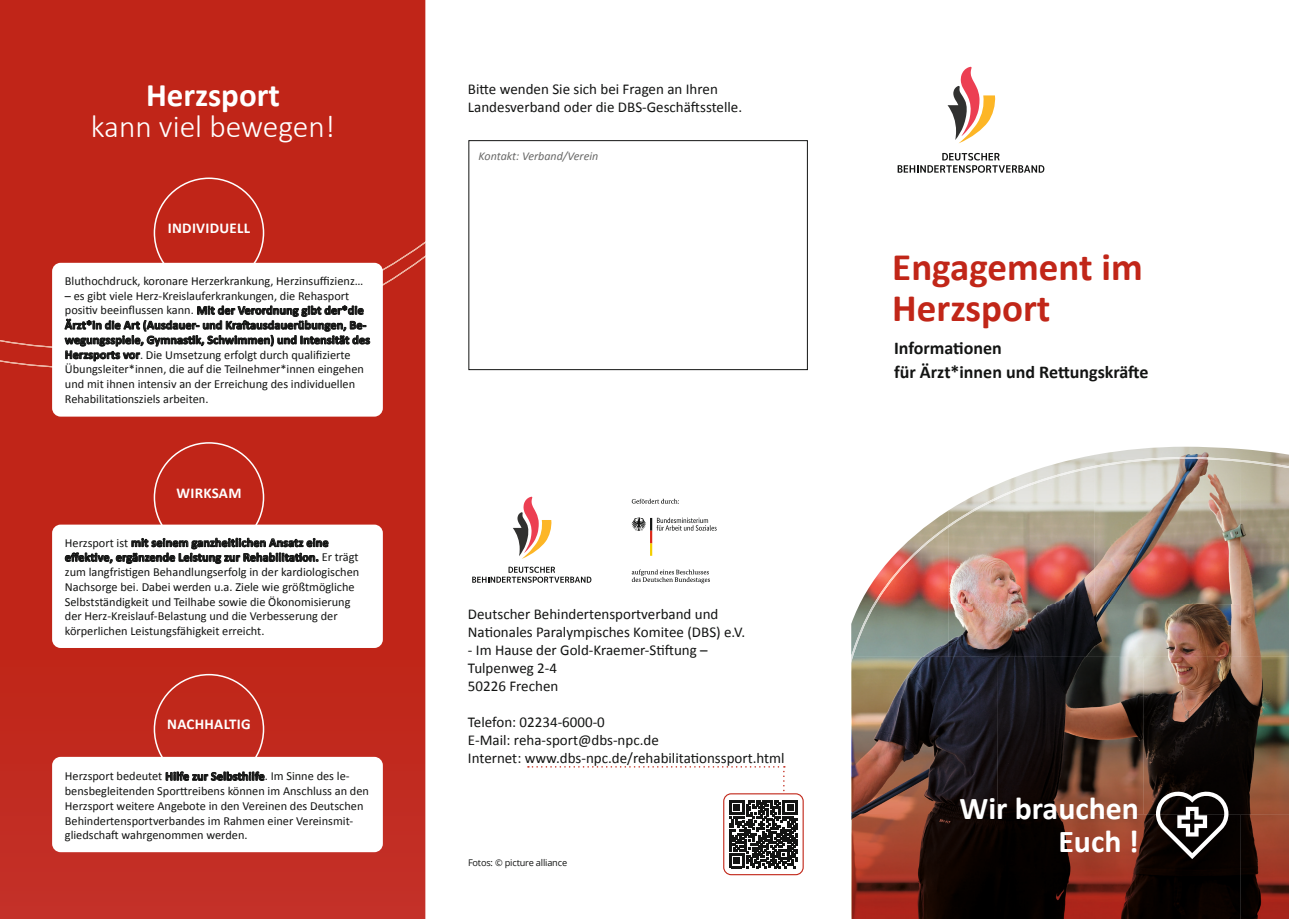
<style>
.page{position:relative;width:1289px;height:919px;background:#fff}
.page>*{position:absolute;margin:0;border:0;box-sizing:border-box;transform-origin:0 0}
.t1{font:700 39px/40.5px "Calibri";color:#c12618}
.t2{font:700 33px "Calibri";color:#fff}
.t3{font:700 31.8px/33.8px "Calibri";color:#fff;text-align:right}
.t4{font:300 31.5px "Calibri";color:#fff}
.t5{font:700 18px/24px "Calibri";color:#131413}
.t6{font:15px/18px "Calibri";color:#131413}
.t7{font:700 15px "Calibri";letter-spacing:.02em;color:#fff}
.t8{font:12.3px/14.7px "Calibri";color:#131413}
.t9{font:italic 12px "Calibri";color:#686867}
.t10{font:9.15px "Open Sans";letter-spacing:-.02em;color:#131413}
.s1{font-weight:700}
</style>
<div class="page">
<svg style="left:0;top:368px;width:425px;height:550px;background:#c1291d"></svg>
<div style="left:0;top:349px;width:425px;height:19px;background:#c02518"></div>
<div style="left:0;top:0;width:426px;height:349px;background:#c02518"></div>
<div style="left:52px;top:263px;width:331px;height:153px;background:#fff;border-radius:9px"></div>
<div style="left:52px;top:524px;width:331px;height:124px;background:#fff;border-radius:9px"></div>
<div style="left:52px;top:756px;width:331px;height:96px;background:#fff;border-radius:9px"></div>
<div style="left:468px;top:140px;width:339px;height:230px;border:1px solid #131413"></div>
<img style="left:948px;top:455px;width:146px;height:148px">
<img style="left:1094px;top:446px;width:146px;height:157px">
<img style="left:1240px;top:449px;width:48px;height:208px">
<img style="left:857px;top:542px;width:91px;height:115px">
<img style="left:948px;top:603px;width:292px;height:54px">
<img style="left:975px;top:457px;width:313px;height:51px">
<img style="left:907px;top:507px;width:73px;height:52px">
<img style="left:869px;top:559px;width:41px;height:52px">
<img style="left:851px;top:610px;width:21px;height:47px">
<img style="left:851px;top:657px;width:437px;height:261px">
<svg style="left:851px;top:655px;width:1px;height:27px"></svg>
<svg style="left:1155px;top:789px;width:73px;height:70px"></svg>
<svg style="left:631px;top:498px;width:48px;height:6px"></svg>
<svg style="left:631px;top:569px;width:79px;height:14px"></svg>
<svg style="left:631px;top:517px;width:85px;height:38px"></svg>
<svg style="left:472px;top:566px;width:119px;height:16px"></svg>
<svg style="left:513px;top:496px;width:39px;height:63px"></svg>
<svg style="left:723px;top:793px;width:80px;height:81px"></svg>
<svg style="left:528px;top:766px;width:269px;height:101px"></svg>
<div style="left:723px;top:793px;width:80px;height:82px;border:1px solid #c12618;border-radius:7px"></div>
<svg style="left:897px;top:153px;width:147px;height:20px"></svg>
<svg style="left:947px;top:67px;width:48px;height:76px"></svg>
<h2 class="t2" style="left:146px;top:74px;width:135px">Herzsport</h2>
<h3 class="t4" style="left:91px;top:107px;width:246px">kann viel bewegen!</h3>
<p class="t7" style="left:168px;top:219px;width:84px">INDIVIDUELL</p>
<p class="t8" style="left:65px;top:273px;width:300px">Bluthochdruck, koronare Herzerkrankung, Herzinsuffizienz…</p>
<p class="t8" style="left:65px;top:287px;width:307px">– es gibt viele Herz-Kreislauferkrankungen, die Rehasport positiv beeinflussen kann. <span class="s1">Mit der Verordnung gibt der*die Ärzt*in die Art (Ausdauer- und Kraftausdauerübungen, Be&shy;wegungsspiele, Gymnastik, Schwimmen) und Intensität des Herzsports vor</span>. Die Umsetzung erfolgt durch qualifizierte Übungsleiter*innen, die auf die Teilnehmer*innen eingehen und mit ihnen intensiv an der Erreichung des individuellen Rehabilitationsziels arbeiten.</p>
<p class="t7" style="left:176px;top:483px;width:66px">WIRKSAM</p>
<p class="t8" style="left:65px;top:534px;width:296px">Herzsport ist <span class="s1">mit seinem ganzheitlichen Ansatz eine effektive, ergänzende Leistung zur Rehabilitation.</span> Er trägt zum langfristigen Behandlungserfolg in der kardiologischen Nachsorge bei. Dabei werden u.a. Ziele wie größtmögliche Selbstständigkeit und Teilhabe sowie die Ökonomisierung der Herz-Kreislauf-Belastung und die Verbesserung der körperlichen Leistungsfähigkeit erreicht.</p>
<p class="t7" style="left:167px;top:715px;width:85px">NACHHALTIG</p>
<p class="t8" style="left:65px;top:768px;width:305px">Herzsport bedeutet <span class="s1">Hilfe zur Selbsthilfe</span>. Im Sinne des le&shy;bensbegleitenden Sporttreibens können im Anschluss an den Herzsport weitere Angebote in den Vereinen des Deutschen Behindertensportverbandes im Rahmen einer Vereinsmit&shy;gliedschaft wahrgenommen werden.</p>
<p class="t6" style="left:468px;top:79px;width:276px">Bitte wenden Sie sich bei Fragen an Ihren<br>Landesverband oder die DBS-Geschäftsstelle.</p>
<p class="t9" style="left:478px;top:148px;width:121px">Kontakt: Verband/Verein</p>
<p class="t6" style="left:468px;top:604px;width:279px">Deutscher Behindertensportverband und<br>Nationales Paralympisches Komitee (DBS) e.V.</p>
<p class="t6" style="left:468px;top:640px;width:241px">- Im Hause der Gold-Kraemer-Stiftung –<br>Tulpenweg 2-4<br>50226 Frechen</p>
<p class="t6" style="left:468px;top:712px;width:318px">Telefon: 02234-6000-0<br>E-Mail: reha-sport@dbs-npc.de<br>Internet: www.dbs-npc.de/rehabilitationssport.html</p>
<p class="t10" style="left:468px;top:856px;width:101px">Fotos: © picture alliance</p>
<h1 class="t1" style="left:892px;top:245px;width:252px">Engagement im<br>Herzsport</h1>
<h3 class="t5" style="left:894px;top:335px;width:256px">Informationen<br>für Ärzt*innen und Rettungskräfte</h3>
<h3 class="t3" style="left:959px;top:789px;width:181px">Wir brauchen<br>Euch !</h3>
</div>
